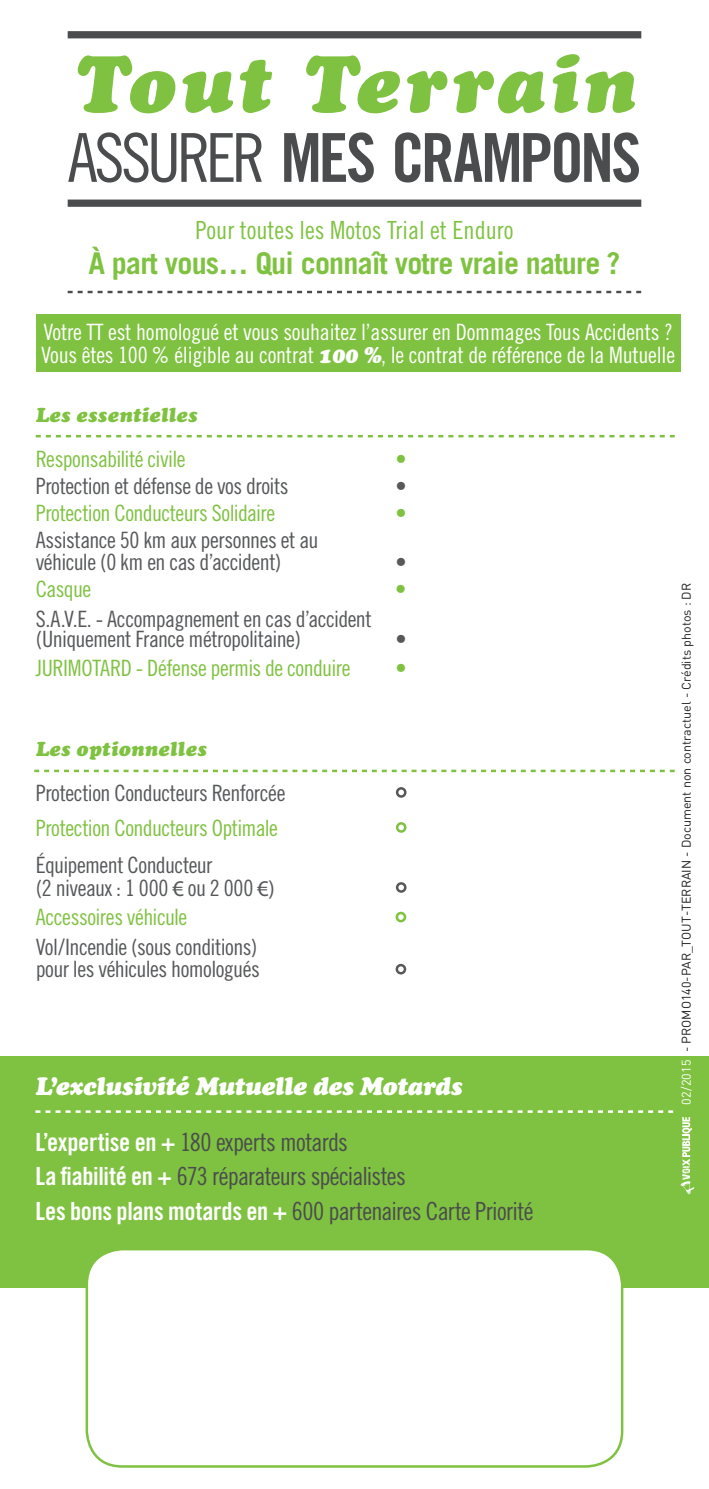
<style>
.page{position:relative;width:709px;height:1489px;background:#fff}
.page>*{position:absolute;margin:0;border:0;box-sizing:border-box;transform-origin:0 0}
.t1{font:italic 900 79.75px "Cooper";letter-spacing:.045em;color:#7fc241}
.t2{font:67.5px "Trade Gothic Bold Cond Twenty";letter-spacing:-.035em;color:#4b4c4d}
.t3{font:700 30px "Trade Gothic";letter-spacing:-.025em;color:#7fc241}
.t4{font:25px/34.5px "Trade Gothic Cond Eighteen";letter-spacing:-.03em;color:#4b4c4d}
.t5{font:italic 900 25px "Cooper";letter-spacing:-.02em;color:#fff}
.t6{font:25px "Trade Gothic Cond Eighteen";color:#7fc241}
.t7{font:22.5px/22.5px "Trade Gothic Cond Eighteen";letter-spacing:-.025em;color:#57585a}
.t8{font:22.5px "Trade Gothic Cond Eighteen";letter-spacing:-.025em;color:#7fc241}
.t9{font:22.5px/22.5px "Trade Gothic Cond Eighteen";letter-spacing:-.01em;color:#fff}
.t10{font:italic 900 20px "Cooper";letter-spacing:.015em;color:#7fc241}
.t11{font:12.5px "DIN";color:#231f20}
.t12{font:12.5px "DIN";letter-spacing:.02em;color:#fff}
.s1{font-family:"Trade Gothic Cond Eighteen"}
.s2{font-family:"Cooper";font-weight:900;font-style:italic}
.s3{font-family:"Myriad Pro"}
.s4{font-family:"Trade Gothic Bold Cond Twenty";color:#fff}
</style>
<div class="page">
<div style="left:0;top:1056px;width:709px;height:231px;background:#7fc241"></div>
<svg style="left:68px;top:291px;width:573px;height:2px"></svg>
<div style="left:68px;top:199px;width:573px;height:8px;background:#4b4c4d"></div>
<div style="left:68px;top:31px;width:573px;height:7px;background:#4b4c4d"></div>
<svg style="left:35px;top:1110px;width:638px;height:2px"></svg>
<svg style="left:36px;top:435px;width:638px;height:2px"></svg>
<div style="left:396px;top:787px;width:10px;height:10px;border:2px solid #57585a;border-radius:50%"></div>
<div style="left:396px;top:822px;width:10px;height:10px;border:2px solid #7fc241;border-radius:50%"></div>
<div style="left:396px;top:882px;width:10px;height:10px;border:2px solid #57585a;border-radius:50%"></div>
<div style="left:395px;top:911px;width:11px;height:11px;border:2px solid #7fc241;border-radius:50%"></div>
<div style="left:395px;top:963px;width:11px;height:11px;border:2px solid #57585a;border-radius:50%"></div>
<svg style="left:34px;top:769px;width:640px;height:3px"></svg>
<svg style="left:680px;top:1117px;width:14px;height:77px"></svg>
<div style="left:87px;top:1248px;width:535px;height:218px;background:#fff;border-radius:35px"></div>
<div style="left:86px;top:1247px;width:537px;height:220px;border:2px solid #7fc241;border-radius:35px"></div>
<div style="left:36px;top:314px;width:644px;height:57px;background:#7fc241"></div>
<h1 class="t1" style="left:74px;top:35px;width:563px">Tout Terrain</h1>
<h2 class="t2" style="left:68px;top:117px;width:575px"><span class="s1">Assurer</span> mes crampons</h2>
<p class="t6" style="left:195px;top:215px;width:320px">Pour toutes les Motos Trial et Enduro</p>
<h3 class="t3" style="left:88px;top:245px;width:534px">À part vous… Qui connaît votre vraie nature ?</h3>
<p class="t9" style="left:41px;top:321px;width:635px">Votre TT est homologué et vous souhaitez l’assurer en Dommages Tous Accidents ?<br>Vous êtes 100 % éligible au contrat <span class="s2">100 %</span>, le contrat de référence de la Mutuelle</p>
<p class="t10" style="left:36px;top:402px;width:163px">Les essentielles</p>
<p class="t8" style="left:36px;top:445px;width:151px">Responsabilité civile</p>
<p class="t8" style="left:395px;top:445px;width:13px">•</p>
<p class="t7" style="left:36px;top:474px;width:254px">Protection et défense de vos droits</p>
<p class="t7" style="left:395px;top:474px;width:13px">•</p>
<p class="t8" style="left:36px;top:499px;width:241px">Protection Conducteurs Solidaire</p>
<p class="t8" style="left:395px;top:499px;width:13px">•</p>
<p class="t7" style="left:36px;top:528px;width:284px">Assistance 50 km aux personnes et au véhicule (0 km en cas d’accident)</p>
<p class="t7" style="left:395px;top:550px;width:13px">•</p>
<p class="t8" style="left:36px;top:575px;width:57px">Casque</p>
<p class="t8" style="left:395px;top:575px;width:13px">•</p>
<p class="t7" style="left:36px;top:608px;width:337px;line-height:20px">S.A.V.E. - Accompagnement en cas d’accident (Uniquement France métropolitaine)</p>
<p class="t7" style="left:395px;top:627px;width:13px">•</p>
<p class="t8" style="left:36px;top:655px;width:17px">JURIMOT</p>
<p class="t8" style="left:100px;top:655px;width:252px">ARD - Défense permis de conduire</p>
<p class="t8" style="left:395px;top:655px;width:13px">•</p>
<p class="t10" style="left:36px;top:736px;width:172px">Les optionnelles</p>
<p class="t7" style="left:36px;top:781px;width:251px">Protection Conducteurs Renforcée</p>
<p class="t8" style="left:36px;top:814px;width:244px">Protection Conducteurs Optimale</p>
<p class="t7" style="left:36px;top:853px;width:240px">Équipement Conducteur<br>(2 niveaux : 1 000 <span class="s3">€</span> ou 2 000 <span class="s3">€)</span></p>
<p class="t8" style="left:36px;top:903px;width:153px">Accessoires véhicule</p>
<p class="t7" style="left:36px;top:935px;width:226px">Vol/Incendie (sous conditions) pour les véhicules homologués</p>
<p class="t5" style="left:35px;top:1070px;width:428px">L’exclusivité Mutuelle des Motards</p>
<p class="t4" style="left:35px;top:1123px;width:499px"><span class="s4">L’expertise en +</span> 180 experts motards<br><span class="s4">La fiabilité en +</span> 673 réparateurs spécialistes<br><span class="s4">Les bons plans motards en +</span> 600 partenaires Carte Priorité</p>
<p class="t11" style="left:678px;top:1052px;width:470px;rotate:-90deg">- PROMO140-PAR_TOUT-TERRAIN - Document non contractuel - Crédits photos : DR</p>
<p class="t12" style="left:678px;top:1104px;width:47px;rotate:-90deg">02/2015</p>
</div>
